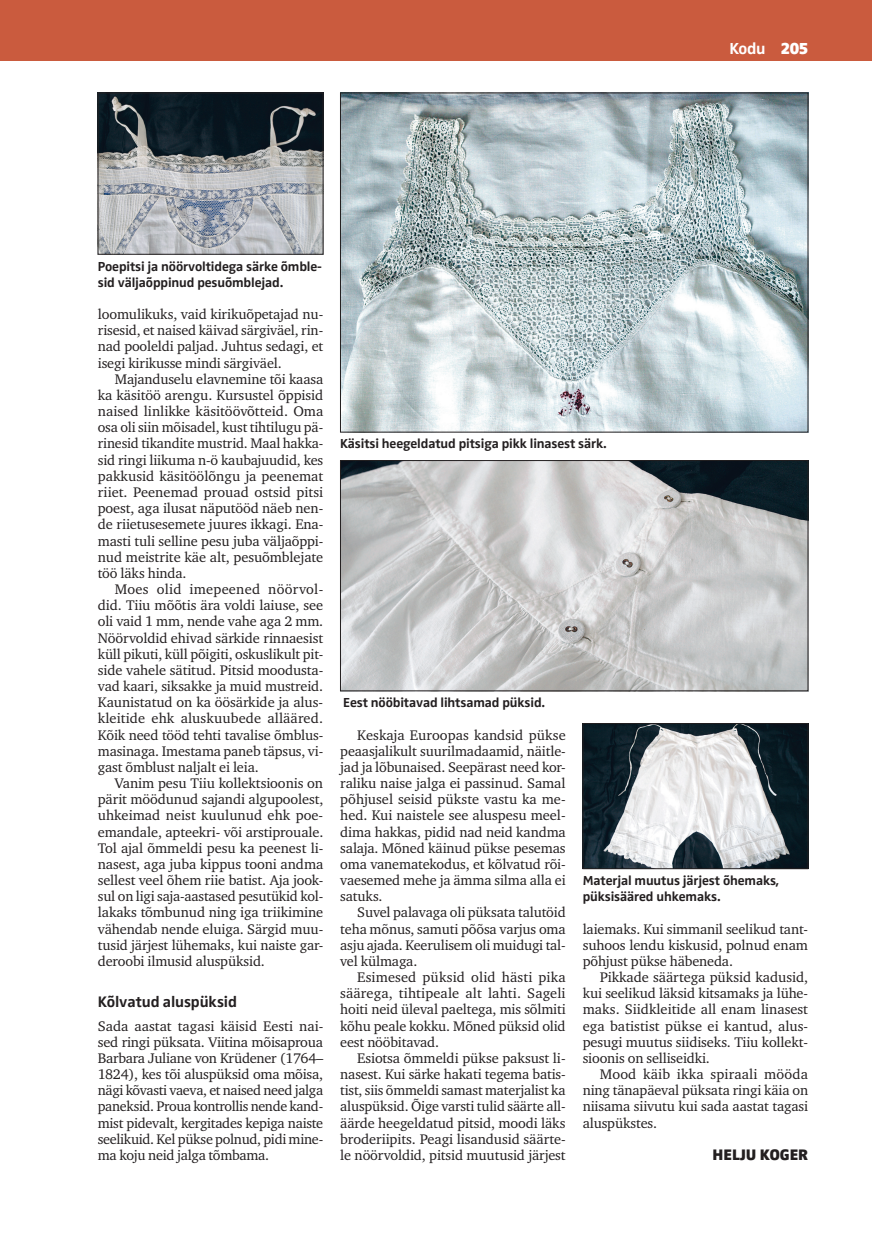
<style>
.page{position:relative;width:872px;height:1234px;background:#fff}
.page>*{position:absolute;margin:0;border:0;box-sizing:border-box;transform-origin:0 0}
.t1{font:700 16.5px "Zwo Pro";color:#fff}
.t2{font:700 15.75px "Zwo Pro";letter-spacing:-.01em;color:#231f20}
.t3{font:900 15.75px "Zwo Pro";color:#231f20}
.t4{font:14.25px/16.2px "Charter ITC";letter-spacing:-.01em;color:#231f20;text-align:justify}
.t5{font:700 13.5px/16.2px "Zwo Pro";letter-spacing:-.01em;color:#231f20}
.s1{font-weight:900}
</style>
<div class="page">
<div style="left:0;top:0;width:872px;height:60px;background:#ca5b3e"></div>
<img style="left:342px;top:95px;width:464px;height:335px">
<div style="left:340px;top:93px;width:468px;height:339px;border:1px solid #231f20"></div>
<img style="left:100px;top:95px;width:221px;height:157px">
<div style="left:98px;top:93px;width:225px;height:161px;border:1px solid #231f20"></div>
<img style="left:342px;top:462px;width:464px;height:227px">
<div style="left:340px;top:460px;width:468px;height:231px;border:1px solid #231f20"></div>
<img style="left:585px;top:725px;width:221px;height:141px">
<div style="left:583px;top:723px;width:225px;height:145px;border:1px solid #231f20"></div>
<p class="t1" style="left:729px;top:39px;width:80px">Kodu <span class="s1">205</span></p>
<p class="t5" style="left:98px;top:258px;width:226px">Poepitsi ja nöörvoltidega särke õmble&shy;sid väljaõppinud pesuõmblejad.</p>
<p class="t4" style="left:98px;top:306px;width:227px">loomulikuks, vaid kirikuõpetajad nu&shy;risesid, et naised käivad särgiväel, rin&shy;nad pooleldi paljad. Juhtus sedagi, et isegi kirikusse mindi särgiväel.</p>
<p class="t4" style="left:98px;top:371px;width:227px;text-indent:17px">Majanduselu elavnemine tõi kaasa ka käsitöö arengu. Kursustel õppisid naised linlikke käsitöövõtteid. Oma osa oli siin mõisadel, kust tihtilugu pä&shy;rinesid tikandite mustrid. Maal hakka&shy;sid ringi liikuma n-ö kaubajuudid, kes pakkusid käsitöölõngu ja peenemat riiet. Peenemad prouad ostsid pitsi poest, aga ilusat näputööd näeb nen&shy;de riietusesemete juures ikkagi. Ena&shy;masti tuli selline pesu juba väljaõppi&shy;nud meistrite käe alt, pesuõmblejate töö läks hinda.</p>
<p class="t4" style="left:98px;top:581px;width:227px;text-indent:17px">Moes olid imepeened nöörvol&shy;did. Tiiu mõõtis ära voldi laiuse, see oli vaid 1 mm, nende vahe aga 2 mm.<br>Nöörvoldid ehivad särkide rinnaesist küll pikuti, küll põigiti, oskuslikult pit&shy;side vahele sätitud. Pitsid moodusta&shy;vad kaari, siksakke ja muid mustreid.<br>Kaunistatud on ka öösärkide ja alus&shy;kleitide ehk aluskuubede allääred.<br>Kõik need tööd tehti tavalise õmblus&shy;masinaga. Imestama paneb täpsus, vi&shy;gast õmblust naljalt ei leia.</p>
<p class="t4" style="left:98px;top:774px;width:227px;text-indent:17px">Vanim pesu Tiiu kollektsioonis on pärit möödunud sajandi algupoolest, uhkeimad neist kuulunud ehk poe&shy;emandale, apteekri- või arstiprouale.<br>Tol ajal õmmeldi pesu ka peenest li&shy;nasest, aga juba kippus tooni andma sellest veel õhem riie batist. Aja jook&shy;sul on ligi saja-aastased pesutükid kol&shy;lakaks tõmbunud ning iga triikimine vähendab nende eluiga. Särgid muu&shy;tusid järjest lühemaks, kui naiste gar&shy;deroobi ilmusid aluspüksid.</p>
<p class="t2" style="left:98px;top:992px;width:141px">Kõlvatud aluspüksid</p>
<p class="t4" style="left:98px;top:1017px;width:227px">Sada aastat tagasi käisid Eesti nai&shy;sed ringi püksata. Viitina mõisaproua Barbara Juliane von Krüdener (1764– 1824), kes tõi aluspüksid oma mõisa, nägi kõvasti vaeva, et naised need jalga paneksid. Proua kontrollis nende kand&shy;mist pidevalt, kergitades kepiga naiste seelikuid. Kel pükse polnud, pidi mine&shy;ma koju neid jalga tõmbama.</p>
<p class="t5" style="left:340px;top:436px;width:268px">Käsitsi heegeldatud pitsiga pikk linasest särk.</p>
<p class="t5" style="left:343px;top:694px;width:203px">Eest nööbitavad lihtsamad püksid.</p>
<p class="t4" style="left:340px;top:726px;width:227px;text-indent:17px">Keskaja Euroopas kandsid pükse peaasjalikult suurilmadaamid, näitle&shy;jad ja lõbunaised. Seepärast need kor&shy;raliku naise jalga ei passinud. Samal põhjusel seisid pükste vastu ka me&shy;hed. Kui naistele see aluspesu meel&shy;dima hakkas, pidid nad neid kandma salaja. Mõned käinud pükse pesemas oma vanematekodus, et kõlvatud rõi&shy;vaesemed mehe ja ämma silma alla ei satuks.</p>
<p class="t4" style="left:340px;top:904px;width:227px;text-indent:17px">Suvel palavaga oli püksata talutöid teha mõnus, samuti põõsa varjus oma asju ajada. Keerulisem oli muidugi tal&shy;vel külmaga.</p>
<p class="t4" style="left:340px;top:968px;width:227px;text-indent:17px">Esimesed püksid olid hästi pika säärega, tihtipeale alt lahti. Sageli hoiti neid üleval paeltega, mis sõlmiti kõhu peale kokku. Mõned püksid olid eest nööbitavad.</p>
<p class="t4" style="left:340px;top:1049px;width:227px;text-indent:17px">Esiotsa õmmeldi pükse paksust li&shy;nasest. Kui särke hakati tegema batis&shy;tist, siis õmmeldi samast materjalist ka aluspüksid. Õige varsti tulid säärte all&shy;äärde heegeldatud pitsid, moodi läks broderiipits. Peagi lisandusid säärte&shy;le nöörvoldid, pitsid muutusid järjest</p>
<p class="t5" style="left:583px;top:872px;width:198px">Materjal muutus järjest õhemaks, püksisääred uhkemaks.</p>
<p class="t4" style="left:583px;top:920px;width:227px">laiemaks. Kui simmanil seelikud tant&shy;suhoos lendu kiskusid, polnud enam põhjust pükse häbeneda.</p>
<p class="t4" style="left:583px;top:968px;width:227px;text-indent:17px">Pikkade säärtega püksid kadusid, kui seelikud läksid kitsamaks ja lühe&shy;maks. Siidkleitide all enam linasest ega batistist pükse ei kantud, alus&shy;pesugi muutus siidiseks. Tiiu kollekt&shy;sioonis on selliseidki.</p>
<p class="t4" style="left:583px;top:1065px;width:227px;text-indent:17px">Mood käib ikka spiraali mööda ning tänapäeval püksata ringi käia on niisama siivutu kui sada aastat tagasi aluspükstes.</p>
<p class="t3" style="left:712px;top:1144px;width:97px">HELJU KOGER</p>
</div>
